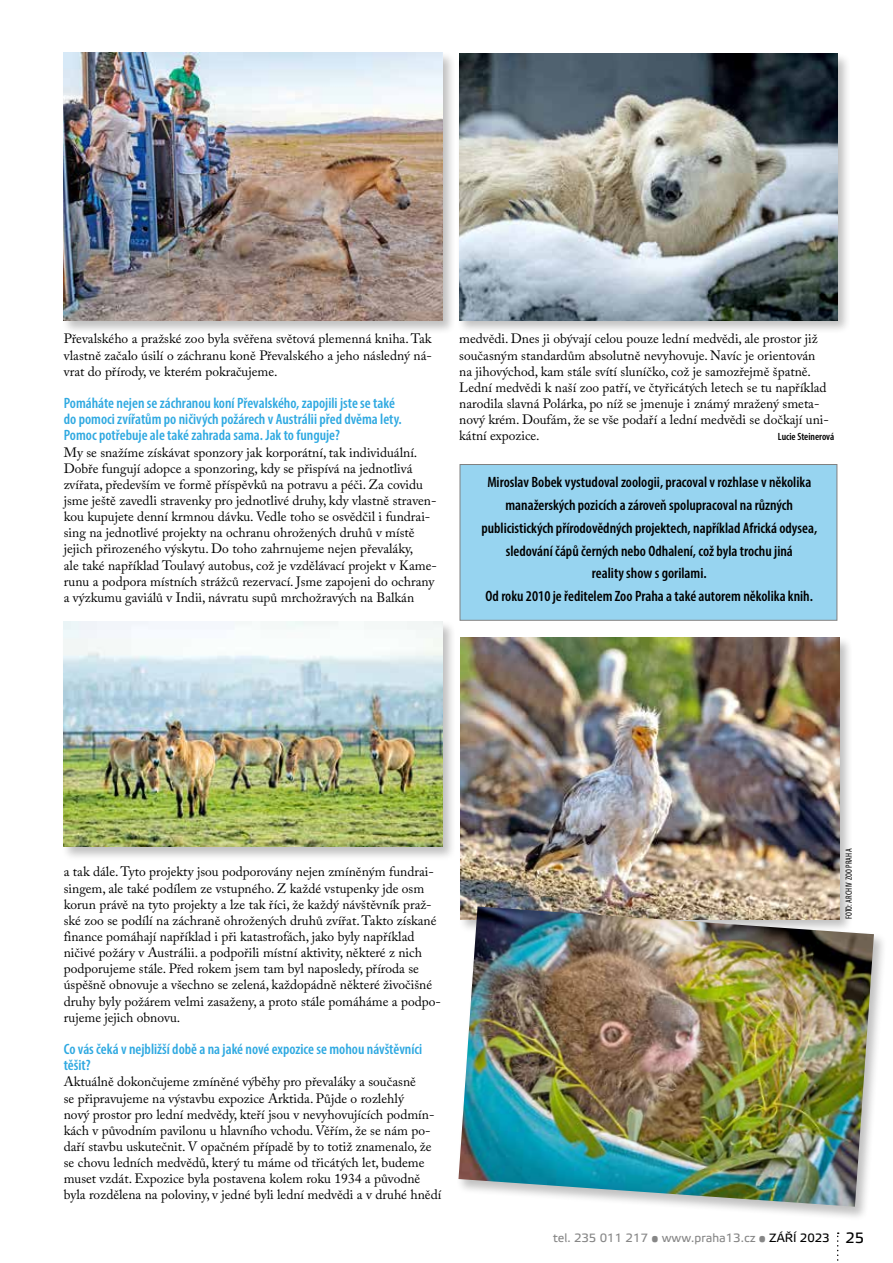
<style>
.page{position:relative;width:893px;height:1263px;background:#fff}
.page>*{position:absolute;margin:0;border:0;box-sizing:border-box;transform-origin:0 0}
.t1{font:600 condensed 15px/22.8px "Myriad Pro";color:#000;text-align:center}
.t2{font:600 condensed 15px/16.2px "Myriad Pro";color:#2fa9e1}
.t3{font:13.5px/16.2px "Adobe Caslon Pro";color:#000}
.t4{font:12px "Elektra Text Pro";color:#878787}
.t5{font:600 condensed 10.5px "Myriad Pro";color:#000}
.t6{font:condensed 9px "Myriad Pro";letter-spacing:.02em;color:#000;scale:.96 1}
.s1{color:#000}
.s2{font-size:15px;color:#000}
</style>
<div class="page">
<svg style="left:837px;top:1232px;width:2px;height:29px"></svg>
<div style="left:61px;top:51px;width:395px;height:284px;background:#000;opacity:.25"></div>
<img style="left:64px;top:53px;width:378px;height:267px">
<div style="left:457px;top:52px;width:394px;height:283px;background:#000;opacity:.25"></div>
<img style="left:459px;top:54px;width:379px;height:266px">
<div style="left:458px;top:635px;width:395px;height:299px;background:#000;opacity:.25"></div>
<img style="left:461px;top:637px;width:378px;height:268px">
<div style="left:61px;top:620px;width:395px;height:241px;background:#000;opacity:.25"></div>
<img style="left:64px;top:621px;width:378px;height:226px">
<div style="left:460px;top:464px;width:377px;height:156px;background:#97d4f0"></div>
<div style="left:456px;top:905px;width:431px;height:316px;background:#000;opacity:.25"></div>
<img style="left:458px;top:906px;width:416px;height:301px">
<p class="t3" style="left:64px;top:331px;width:370px;text-align:justify">Převalského a pražské zoo byla svěřena světová plemenná kniha. Tak vlastně začalo úsilí o záchranu koně Převalského a jeho následný ná&shy;vrat do přírody, ve kterém pokračujeme.</p>
<p class="t2" style="left:64px;top:395px;width:340px">Pomáháte nejen se záchranou koní Převalského, zapojili jste se také do pomoci zvířatům po ničivých požárech v Austrálii před dvěma lety.<br>Pomoc potřebuje ale také zahrada sama. Jak to funguje?</p>
<p class="t3" style="left:64px;top:444px;width:375px">My se snažíme získávat sponzory jak korporátní, tak individuální.<br>Dobře fungují adopce a sponzoring, kdy se přispívá na jednotlivá zvířata, především ve formě příspěvků na potravu a péči. Za covidu jsme ještě zavedli stravenky pro jednotlivé druhy, kdy vlastně straven&shy;kou kupujete denní krmnou dávku. Vedle toho se osvědčil i fundrai&shy;sing na jednotlivé projekty na ochranu ohrožených druhů v místě jejich přirozeného výskytu. Do toho zahrnujeme nejen převaláky,<br>ale také například Toulavý autobus, což je vzdělávací projekt v Kame&shy;runu a podpora místních strážců rezervací. Jsme zapojeni do ochrany a výzkumu gaviálů v Indii, návratu supů mrchožravých na Balkán</p>
<p class="t3" style="left:459px;top:331px;width:371px">medvědi. Dnes ji obývají celou pouze lední medvědi, ale prostor již současným standardům absolutně nevyhovuje. Navíc je orientován na jihovýchod, kam stále svítí sluníčko, což je samozřejmě špatně.<br>Lední medvědi k naší zoo patří, ve čtyřicátých letech se tu například narodila slavná Polárka, po níž se jmenuje i známý mražený smeta&shy;nový krém. Doufám, že se vše podaří a lední medvědi se dočkají uni&shy;kátní expozice.</p>
<p class="t5" style="left:778px;top:430px;width:58px">Lucie Steinerová</p>
<p class="t1" style="left:481px;top:470px;width:337px">Miroslav Bobek vystudoval zoologii, pracoval v rozhlase v několika manažerských pozicích a zároveň spolupracoval na různých publicistických přírodovědných projektech, například Africká odysea, sledování čápů černých nebo Odhalení, což byla trochu jiná<br>reality show s gorilami.<br>Od roku 2010 je ředitelem Zoo Praha a také autorem několika knih.</p>
<p class="t3" style="left:64px;top:864px;width:379px">a tak dále. Tyto projekty jsou podporovány nejen zmíněným fundrai&shy;singem, ale také podílem ze vstupného. Z každé vstupenky jde osm korun právě na tyto projekty a lze tak říci, že každý návštěvník praž&shy;ské zoo se podílí na záchraně ohrožených druhů zvířat. Takto získané finance pomáhají například i při katastrofách, jako byly například ničivé požáry v Austrálii. a podpořili místní aktivity, některé z nich podporujeme stále. Před rokem jsem tam byl naposledy, příroda se úspěšně obnovuje a všechno se zelená, každopádně některé živočišné druhy byly požárem velmi zasaženy, a proto stále pomáháme a podpo&shy;rujeme jejich obnovu.</p>
<p class="t2" style="left:64px;top:1041px;width:360px">Co vás čeká v nejbližší době a na jaké nové expozice se mohou návštěvníci těšit?</p>
<p class="t3" style="left:64px;top:1074px;width:379px">Aktuálně dokončujeme zmíněné výběhy pro převaláky a současně<br>se připravujeme na výstavbu expozice Arktida. Půjde o rozlehlý<br>nový prostor pro lední medvědy, kteří jsou v nevyhovujících podmín&shy;kách v původním pavilonu u hlavního vchodu. Věřím, že se nám po&shy;daří stavbu uskutečnit. V opačném případě by to totiž znamenalo, že se chovu ledních medvědů, který tu máme od třicátých let, budeme muset vzdát. Expozice byla postavena kolem roku 1934 a původně byla rozdělena na poloviny, v jedné byli lední medvědi a v druhé hnědí</p>
<p class="t6" style="left:843px;top:919px;width:75px;rotate:-90deg">FOTO: ARCHIV ZOO PRAHA</p>
<p class="t4" style="left:553px;top:1231px;width:313px">tel. 235 011 217 • www.praha13.cz • <span class="s1">ZÁŘÍ 2023</span> <span class="s2">25</span></p>
</div>
